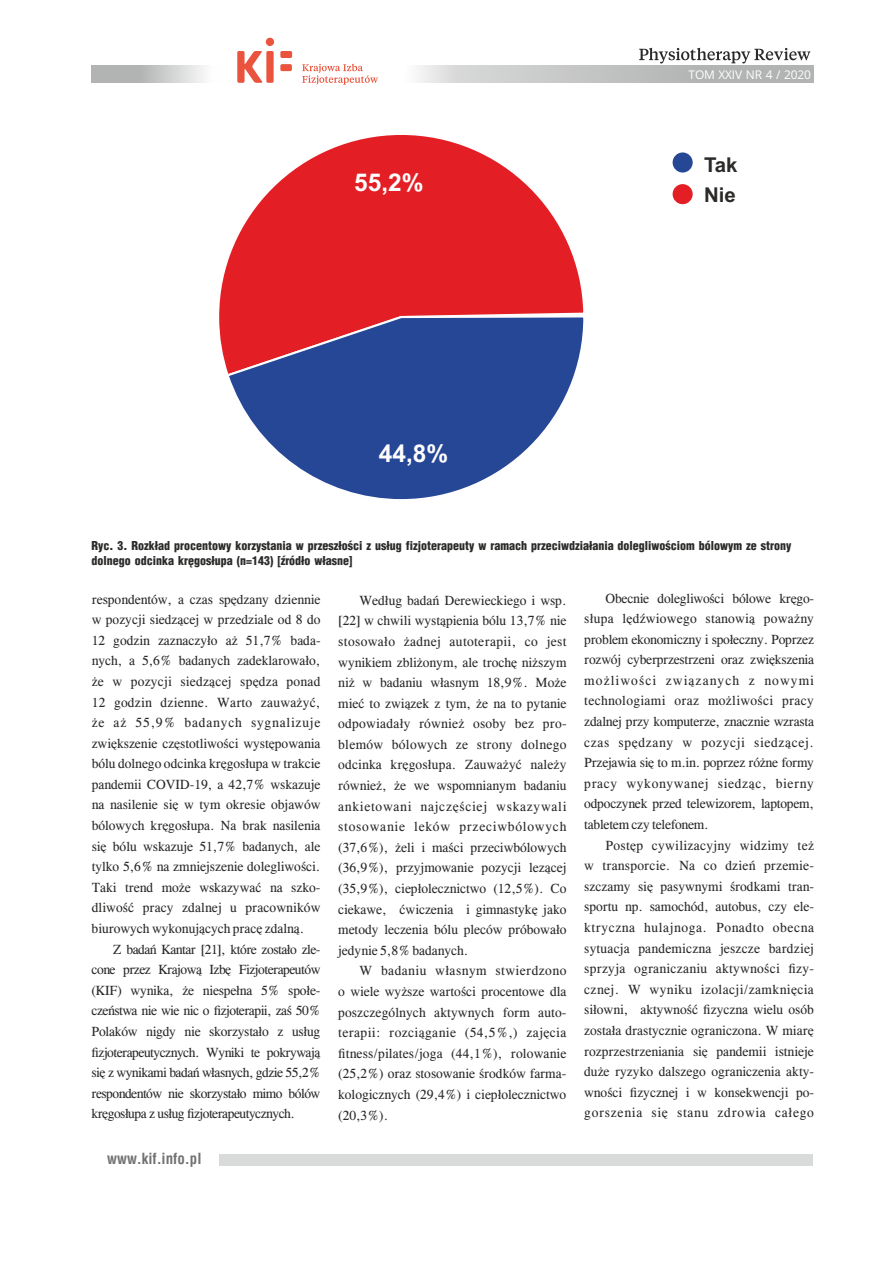
<style>
.page{position:relative;width:893px;height:1263px;background:#fff}
.page>*{position:absolute;margin:0;border:0;box-sizing:border-box;transform-origin:0 0}
.t1{font:700 24.45px "Arial";color:#fefefe}
.t2{font:700 20.4px/29.8px "Arial";color:#2b2a29}
.t3{font:700 15px "Switzerland Condensed";color:#727271}
.t4{font:13.5px/20.5px "CG Times";color:#2b2a29;text-align:justify}
.t5{font:900 12px/14.7px "Switzerland Cond";color:#2b2a29}
.t6{font:12px "Open Sans";letter-spacing:-.02em;color:#fefefe}
</style>
<div class="page">
<div style="left:219px;top:1154px;width:594px;height:12px;background:#d9dada"></div>
<svg style="left:237px;top:51px;width:26px;height:32px"></svg>
<div style="left:266px;top:51px;width:8px;height:32px;background:#ea533d;border-radius:2px"></div>
<div style="left:280px;top:51px;width:12px;height:7px;background:#ea533d;border-radius:2px"></div>
<div style="left:280px;top:64px;width:12px;height:7px;background:#ea533d;border-radius:2px"></div>
<svg style="left:302px;top:64px;width:76px;height:21px"></svg>
<div style="left:266px;top:38px;width:8px;height:8px;background:#ea533d;border-radius:50%"></div>
<svg style="left:91px;top:66px;width:113px;height:17px;background:#c4c5c5"></svg>
<svg style="left:639px;top:48px;width:171px;height:15px"></svg>
<div style="left:673px;top:152px;width:20px;height:21px;background:#264796;border-radius:50%"></div>
<div style="left:673px;top:184px;width:20px;height:20px;background:#e31e24;border-radius:50%"></div>
<svg style="left:219px;top:135px;width:365px;height:227px;fill:#e31e24"></svg>
<svg style="left:225px;top:314px;width:359px;height:186px;fill:#264796"></svg>
<h1 class="t1" style="left:354px;top:173px;width:71px">55,2%</h1>
<h1 class="t1" style="left:379px;top:444px;width:71px">44,8%</h1>
<p class="t6" style="left:689px;top:69px;width:124px">TOM XXIV NR 4 / 2020</p>
<h2 class="t2" style="left:704px;top:152px;width:35px">Tak<br>Nie</h2>
<p class="t5" style="left:91px;top:539px;width:701px">Ryc. 3. Rozkład procentowy korzystania w przeszłości z usług fizjoterapeuty w ramach przeciwdziałania dolegliwościom bólowym ze strony dolnego odcinka kręgosłupa (n=143) [źródło własne]</p>
<p class="t4" style="left:92px;top:590px;width:230px">respondentów, a czas spędzany dziennie w pozycji siedzącej w przedziale od 8 do 12 godzin zaznaczyło aż 51,7% bada&shy;nych, a 5,6% badanych zadeklarowało, że w pozycji siedzącej spędza ponad 12 godzin dzienne. Warto zauważyć, że aż 55,9% badanych sygnalizuje zwiększenie częstotliwości występowania bólu dolnego odcinka kręgosłupa w trakcie pandemii COVID-19, a 42,7% wskazuje na nasilenie się w tym okresie objawów bólowych kręgosłupa. Na brak nasilenia się bólu wskazuje 51,7% badanych, ale tylko 5,6% na zmniejszenie dolegliwości.<br>Taki trend może wskazywać na szko&shy;dliwość pracy zdalnej u pracowników biurowych wykonujących pracę zdalną.</p>
<p class="t4" style="left:92px;top:940px;width:230px;text-indent:21px">Z badań Kantar [21], które zostało zle&shy;cone przez Krajową Izbę Fizjoterapeutów (KIF) wynika, że niespełna 5% społe&shy;czeństwa nie wie nic o fizjoterapii, zaś 50% Polaków nigdy nie skorzystało z usług fizjoterapeutycznych. Wyniki te pokrywają się z wynikami badań własnych, gdzie 55,2% respondentów nie skorzystało mimo bólów kręgosłupa z usług fizjoterapeutycznych.</p>
<p class="t3" style="left:107px;top:1152px;width:96px">www.kif.info.pl</p>
<p class="t4" style="left:338px;top:591px;width:230px;text-indent:21px">Według badań Derewieckiego i wsp. [22] w chwili wystąpienia bólu 13,7% nie stosowało żadnej autoterapii, co jest wynikiem zbliżonym, ale trochę niższym niż w badaniu własnym 18,9%. Może mieć to związek z tym, że na to pytanie odpowiadały również osoby bez pro&shy;blemów bólowych ze strony dolnego odcinka kręgosłupa. Zauważyć należy również, że we wspomnianym badaniu ankietowani najczęściej wskazywali stosowanie leków przeciwbólowych (37,6%), żeli i maści przeciwbólowych (36,9%), przyjmowanie pozycji lezącej (35,9%), ciepłolecznictwo (12,5%). Co ciekawe, ćwiczenia i gimnastykę jako metody leczenia bólu pleców próbowało jedynie 5,8% badanych.</p>
<p class="t4" style="left:338px;top:962px;width:230px;text-indent:21px">W badaniu własnym stwierdzono o wiele wyższe wartości procentowe dla poszczególnych aktywnych form auto&shy;terapii: rozciąganie (54,5%,) zajęcia fitness/pilates/joga (44,1%), rolowanie (25,2%) oraz stosowanie środków farma&shy;kologicznych (29,4%) i ciepłolecznictwo (20,3%).</p>
<p class="t4" style="left:584px;top:589px;width:231px;text-indent:21px">Obecnie dolegliwości bólowe kręgo&shy;słupa lędźwiowego stanowią poważny problem ekonomiczny i społeczny. Poprzez rozwój cyberprzestrzeni oraz zwiększenia możliwości związanych z nowymi technologiami oraz możliwości pracy zdalnej przy komputerze, znacznie wzrasta czas spędzany w pozycji siedzącej.<br>Przejawia się to m.in. poprzez różne formy pracy wykonywanej siedząc, bierny odpoczynek przed telewizorem, laptopem, tabletem czy telefonem.</p>
<p class="t4" style="left:584px;top:836px;width:231px;text-indent:21px">Postęp cywilizacyjny widzimy też w transporcie. Na co dzień przemie&shy;szczamy się pasywnymi środkami tran&shy;sportu np. samochód, autobus, czy ele&shy;ktryczna hulajnoga. Ponadto obecna sytuacja pandemiczna jeszcze bardziej sprzyja ograniczaniu aktywności fizy&shy;cznej. W wyniku izolacji/zamknięcia siłowni, aktywność fizyczna wielu osób została drastycznie ograniczona. W miarę rozprzestrzeniania się pandemii istnieje duże ryzyko dalszego ograniczenia akty&shy;wności fizycznej i w konsekwencji po&shy;gorszenia się stanu zdrowia całego</p>
</div>
